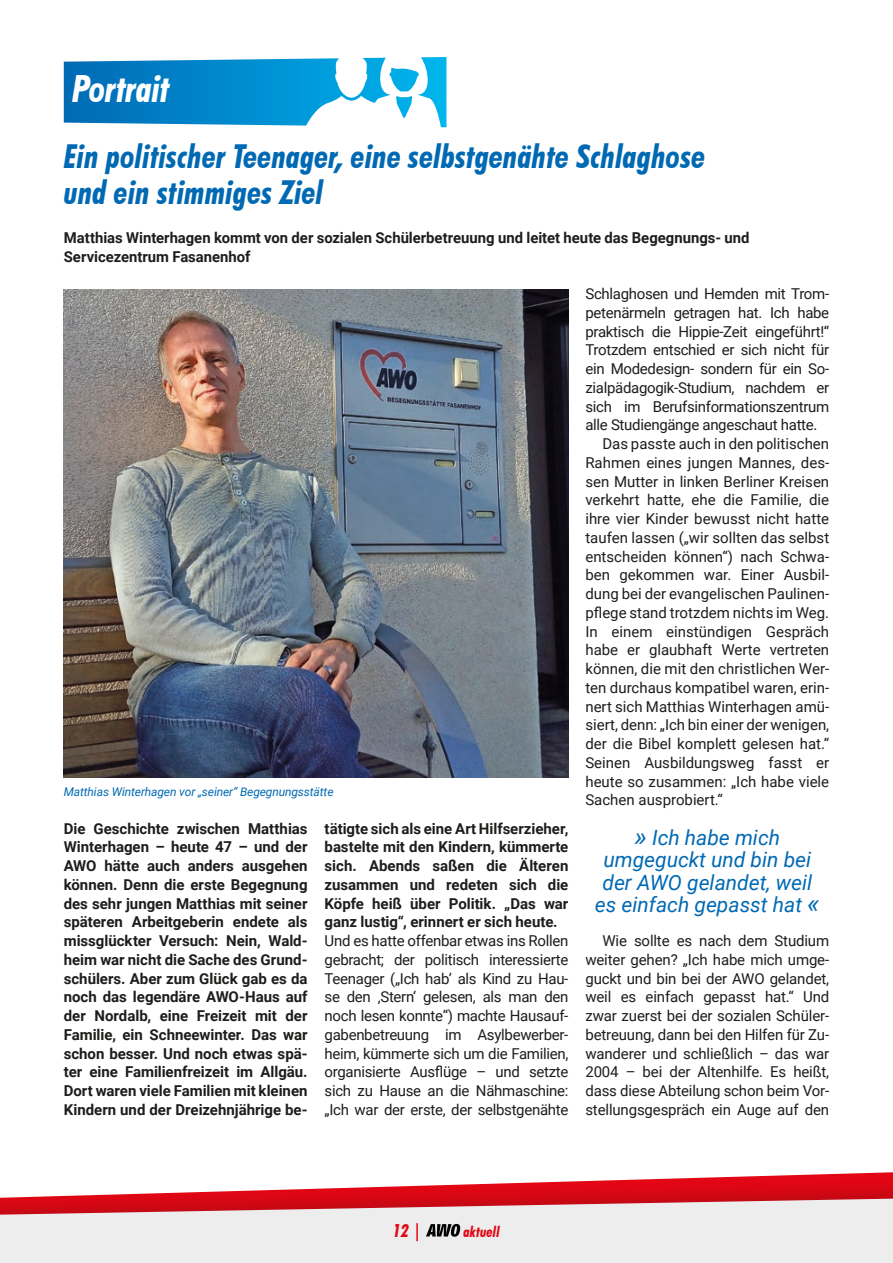
<style>
.page{position:relative;width:893px;height:1263px;background:#fff}
.page>*{position:absolute;margin:0;border:0;box-sizing:border-box;transform-origin:0 0}
.t1{font:italic 700 condensed 37.5px "Futura BT";letter-spacing:-.015em;color:#fff}
.t2{font:italic 700 condensed 33px/36px "Futura BT";color:#0069b4}
.t3{font:italic 21px/22.5px "Roboto";color:#0069b4;text-align:center}
.t4{font:italic 700 condensed 18px "Futura BT";color:#e30614}
.t5{font:15px/18.8px "Roboto";color:#1d1d1b;text-align:justify}
.t6{font:700 15px/18.8px "Roboto";color:#1d1d1b;text-align:justify}
.t7{font:15px "Roboto";letter-spacing:-.02em;color:#1d1d1b}
.t8{font:italic 700 condensed 15px "Futura BT";color:#e30614}
.t9{font:italic 12px "Roboto";letter-spacing:-.01em;color:#0069b4}
.s1{font-size:27px}
</style>
<div class="page">
<div style="left:0;top:1159px;width:893px;height:104px;background:#1d1d1b;opacity:.25"></div>
<svg style="left:0;top:1198px;width:893px;height:65px;background:#e8cecf"></svg>
<svg style="left:426px;top:1224px;width:34px;height:13px"></svg>
<svg style="left:64px;top:57px;width:382px;height:70px"></svg>
<img style="left:64px;top:290px;width:504px;height:487px">
<h1 class="t1" style="left:72px;top:66px;width:99px">Portrait</h1>
<h2 class="t2" style="left:64px;top:138px;width:643px">Ein politischer Teenager, eine selbstgenähte Schlaghose und ein stimmiges Ziel</h2>
<p class="t6" style="left:64px;top:228px;width:687px">Matthias Winterhagen kommt von der sozialen Schülerbetreuung und leitet heute das Begegnungs- und<br>Servicezentrum Fasanenhof</p>
<p class="t9" style="left:64px;top:783px;width:271px">Matthias Winterhagen vor „seiner“ Begegnungsstätte</p>
<p class="t6" style="left:64px;top:818px;width:245px">Die Geschichte zwischen Matthias Winterhagen – heute 47 – und der AWO hätte auch anders ausgehen können. Denn die erste Begegnung des sehr jungen Matthias mit seiner späteren Arbeitgeberin endete als missglückter Versuch: Nein, Wald&shy;heim war nicht die Sache des Grund&shy;schülers. Aber zum Glück gab es da noch das legendäre AWO-Haus auf der Nordalb, eine Freizeit mit der Familie, ein Schneewinter. Das war schon besser. Und noch etwas spä&shy;ter eine Familienfreizeit im Allgäu.<br>Dort waren viele Familien mit kleinen Kindern und der Dreizehnjährige be-</p>
<p class="t6" style="left:325px;top:818px;width:245px">tätigte sich als eine Art Hilfserzieher, bastelte mit den Kindern, kümmerte sich. Abends saßen die Älteren zusammen und redeten sich die Köpfe heiß über Politik. „Das war ganz lustig“, erinnert er sich heute.</p>
<p class="t5" style="left:325px;top:931px;width:245px">Und es hatte offenbar etwas ins Rollen gebracht; der politisch interessierte Teenager („Ich hab’ als Kind zu Hau&shy;se den ‚Stern‘ gelesen, als man den noch lesen konnte“) machte Hausauf&shy;gabenbetreuung im Asylbewerber&shy;heim, kümmerte sich um die Familien, organisierte Ausflüge – und setzte sich zu Hause an die Nähmaschine: „Ich war der erste, der selbstgenähte</p>
<p class="t7" style="left:585px;top:283px;width:245px">Schlaghosen und Hemden mit Trom-</p>
<p class="t7" style="left:585px;top:302px;width:245px">petenärmeln getragen hat. Ich habe</p>
<p class="t7" style="left:585px;top:321px;width:245px">praktisch die Hippie-Zeit eingeführt!“</p>
<p class="t7" style="left:585px;top:339px;width:245px">Trotzdem entschied er sich nicht für</p>
<p class="t7" style="left:585px;top:358px;width:245px">ein Modedesign- sondern für ein So-</p>
<p class="t7" style="left:585px;top:377px;width:245px">zialpädagogik-Studium, nachdem er</p>
<p class="t7" style="left:585px;top:396px;width:245px">sich im Berufsinformationszentrum</p>
<p class="t7" style="left:585px;top:414px;width:234px">alle Studiengänge angeschaut hatte.</p>
<p class="t5" style="left:602px;top:434px;width:228px">Das passte auch in den politischen</p>
<p class="t5" style="left:585px;top:453px;width:245px">Rahmen eines jungen Mannes, des-</p>
<p class="t5" style="left:585px;top:471px;width:245px">sen Mutter in linken Berliner Kreisen</p>
<p class="t5" style="left:585px;top:490px;width:245px">verkehrt hatte, ehe die Familie, die</p>
<p class="t5" style="left:585px;top:509px;width:245px">ihre vier Kinder bewusst nicht hatte</p>
<p class="t5" style="left:585px;top:528px;width:245px">taufen lassen („wir sollten das selbst</p>
<p class="t5" style="left:585px;top:546px;width:245px">entscheiden können“) nach Schwa-</p>
<p class="t5" style="left:585px;top:565px;width:245px">ben gekommen war. Einer Ausbil-</p>
<p class="t5" style="left:585px;top:584px;width:245px">dung bei der evangelischen Paulinen-</p>
<p class="t5" style="left:585px;top:603px;width:245px">pflege stand trotzdem nichts im Weg.</p>
<p class="t5" style="left:585px;top:621px;width:245px">In einem einstündigen Gespräch</p>
<p class="t5" style="left:585px;top:640px;width:245px">habe er glaubhaft Werte vertreten</p>
<p class="t5" style="left:585px;top:659px;width:245px">können, die mit den christlichen Wer-</p>
<p class="t5" style="left:585px;top:678px;width:245px">ten durchaus kompatibel waren, erin-</p>
<p class="t5" style="left:585px;top:696px;width:245px">nert sich Matthias Winterhagen amü-</p>
<p class="t5" style="left:585px;top:715px;width:245px">siert, denn: „Ich bin einer der wenigen,</p>
<p class="t5" style="left:585px;top:734px;width:245px">der die Bibel komplett gelesen hat.“</p>
<p class="t5" style="left:585px;top:753px;width:245px">Seinen Ausbildungsweg fasst er</p>
<p class="t5" style="left:585px;top:771px;width:245px">heute so zusammen: „Ich habe viele</p>
<p class="t5" style="left:585px;top:790px;width:139px">Sachen ausprobiert.“</p>
<h3 class="t3" style="left:595px;top:825px;width:226px"><span class="s1">»</span> Ich habe mich umgeguckt und bin bei der AWO gelandet, weil es einfach gepasst hat <span class="s1">«</span></h3>
<p class="t5" style="left:585px;top:931px;width:245px;text-indent:17px">Wie sollte es nach dem Studium weiter gehen? „Ich habe mich umge&shy;guckt und bin bei der AWO gelandet, weil es einfach gepasst hat.“ Und zwar zuerst bei der sozialen Schüler&shy;betreuung, dann bei den Hilfen für Zu&shy;wanderer und schließlich – das war 2004 – bei der Altenhilfe. Es heißt, dass diese Abteilung schon beim Vor&shy;stellungsgespräch ein Auge auf den</p>
<p class="t4" style="left:393px;top:1219px;width:30px">12 |</p>
<p class="t8" style="left:463px;top:1222px;width:38px">aktuell</p>
</div>
